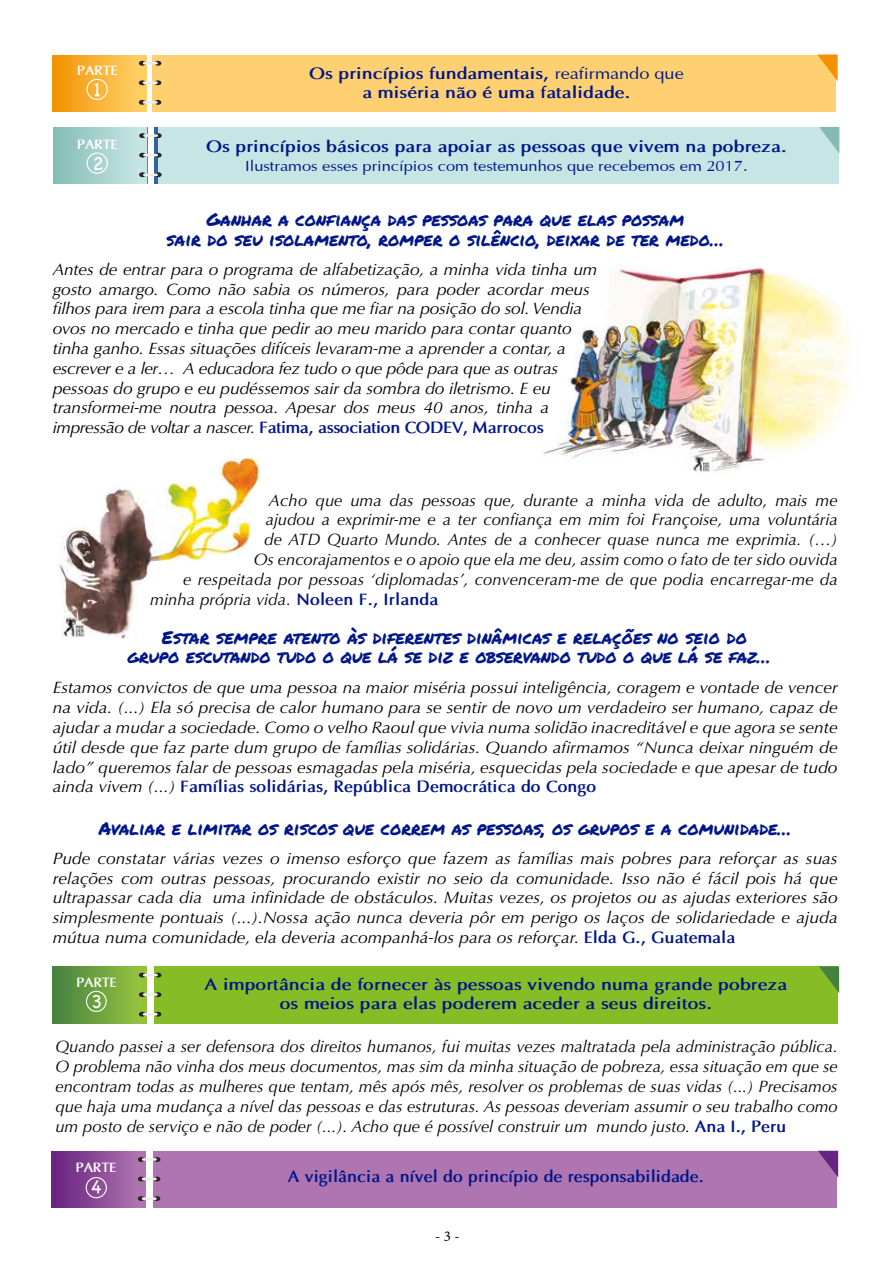
<style>
.page{position:relative;width:893px;height:1263px;background:#fff}
.page>*{position:absolute;margin:0;border:0;box-sizing:border-box;transform-origin:0 0}
.t1{font:19.5px "Chalkboard";color:#fff}
.t2{font:18px/19.5px "Permanent Marker";color:#001689;text-align:center}
.t3{font:italic 16.5px/19.8px "Optima";color:#000;text-align:justify;scale:1.05 1}
.t4{font:italic 16.5px/19.8px "Optima";color:#000;text-align:justify}
.t5{font:700 16.5px/19.8px "Optima";color:#001689;text-align:center;scale:1.1 1}
.t6{font:700 16.5px "Optima";color:#001689}
.t7{font:15px "Optima";color:#001689;scale:1.1 1}
.t8{font:15px "Minion Pro";color:#000}
.t9{font:700 13.5px "Optima";letter-spacing:-.025em;color:#fff}
.s1{font-weight:400}
.s2{font-weight:700;font-style:normal;color:#001689}
</style>
<div class="page">
<div style="left:152px;top:55px;width:684px;height:56px;background:#fed072"></div>
<div style="left:53px;top:55px;width:94px;height:56px;background:linear-gradient(to right,#f49403,#ffd46e)"></div>
<svg style="left:139px;top:61px;width:22px;height:5px"></svg>
<svg style="left:139px;top:80px;width:22px;height:5px"></svg>
<svg style="left:139px;top:100px;width:22px;height:5px"></svg>
<svg style="left:818px;top:55px;width:20px;height:26px"></svg>
<div style="left:154px;top:1151px;width:683px;height:56px;background:#ae75b0"></div>
<div style="left:52px;top:1151px;width:94px;height:56px;background:linear-gradient(to right,#672381,#b37ab2)"></div>
<svg style="left:138px;top:1157px;width:22px;height:5px"></svg>
<svg style="left:138px;top:1176px;width:22px;height:5px"></svg>
<svg style="left:138px;top:1196px;width:22px;height:5px"></svg>
<svg style="left:818px;top:1151px;width:20px;height:26px"></svg>
<div style="left:155px;top:967px;width:683px;height:56px;background:#86bc25"></div>
<div style="left:53px;top:967px;width:94px;height:56px;background:linear-gradient(to right,#488343,#99c53e)"></div>
<svg style="left:139px;top:973px;width:22px;height:4px"></svg>
<svg style="left:139px;top:992px;width:22px;height:5px"></svg>
<svg style="left:139px;top:1012px;width:22px;height:5px"></svg>
<svg style="left:819px;top:966px;width:20px;height:27px"></svg>
<div style="left:155px;top:127px;width:683px;height:57px;background:#c6e5e4"></div>
<div style="left:53px;top:127px;width:94px;height:57px;background:linear-gradient(to right,#86bdb5,#cbe7e7)"></div>
<svg style="left:139px;top:133px;width:23px;height:5px"></svg>
<svg style="left:139px;top:153px;width:23px;height:5px"></svg>
<svg style="left:139px;top:172px;width:23px;height:5px"></svg>
<svg style="left:819px;top:127px;width:20px;height:27px"></svg>
<img style="left:543px;top:265px;width:308px;height:207px">
<img style="left:59px;top:458px;width:201px;height:181px">
<div style="left:86px;top:1177px;width:21px;height:21px;border:1px solid #fff;border-radius:50%"></div>
<div style="left:87px;top:79px;width:21px;height:21px;border:1px solid #fff;border-radius:50%"></div>
<div style="left:86px;top:991px;width:21px;height:21px;border:1px solid #fff;border-radius:50%"></div>
<div style="left:87px;top:152px;width:21px;height:22px;border:1px solid #fff;border-radius:50%"></div>
<p class="t9" style="left:77px;top:62px;width:42px">PARTE</p>
<p class="t1" style="left:94px;top:78px;width:9px">1</p>
<p class="t9" style="left:77px;top:136px;width:42px">PARTE</p>
<p class="t1" style="left:92px;top:151px;width:13px">2</p>
<p class="t5" style="left:309px;top:63px;width:342px">Os princípios fundamentais, <span class="s1">reafirmando que </span>a miséria não é uma fatalidade.</p>
<p class="t5" style="left:206px;top:136px;width:529px">Os princípios básicos para apoiar as pessoas que vivem na pobreza.</p>
<p class="t7" style="left:245px;top:155px;width:458px">Ilustramos esses princípios com testemunhos que recebemos em 2017.</p>
<p class="t2" style="left:167px;top:210px;width:559px">Ganhar a confiança das pessoas para que elas possam<br>sair do seu isolamento, romper o silêncio, deixar de ter medo…</p>
<p class="t3" style="left:53px;top:259px;width:520px;text-align:left">Antes de entrar para o programa de alfabetização, a minha vida tinha um gosto amargo. Como não sabia os números, para poder acordar meus filhos para irem para a escola tinha que me fiar na posição do sol. Vendia ovos no mercado e tinha que pedir ao meu marido para contar quanto tinha ganho. Essas situações difíceis levaram-me a aprender a contar, a escrever e a ler… A educadora fez tudo o que pôde para que as outras pessoas do grupo e eu pudéssemos sair da sombra do iletrismo. E eu transformei-me noutra pessoa. Apesar dos meus 40 anos, tinha a impressão de voltar a nascer. <span class="s2">Fatima, association CODEV, Marrocos</span></p>
<p class="t4" style="left:269px;top:490px;width:570px">Acho que uma das pessoas que, durante a minha vida de adulto, mais me</p>
<p class="t4" style="left:266px;top:510px;width:573px">ajudou a exprimir-me e a ter confiança em mim foi Françoise, uma voluntária</p>
<p class="t4" style="left:264px;top:530px;width:575px">de ATD Quarto Mundo. Antes de a conhecer quase nunca me exprimia. (…)</p>
<p class="t4" style="left:254px;top:550px;width:585px">Os encorajamentos e o apoio que ela me deu, assim como o fato de ter sido ouvida</p>
<p class="t4" style="left:183px;top:569px;width:656px">e respeitada por pessoas ‘diplomadas’, convenceram-me de que podia encarregar-me da</p>
<p class="t4" style="left:150px;top:589px;width:290px">minha própria vida. <span class="s2">Noleen F., Irlanda</span></p>
<p class="t2" style="left:127px;top:627px;width:645px">Estar sempre atento às diferentes dinâmicas e relações no seio do<br>grupo escutando tudo o que lá se diz e observando tudo o que lá se faz…</p>
<p class="t3" style="left:53px;top:678px;width:749px">Estamos convictos de que uma pessoa na maior miséria possui inteligência, coragem e vontade de vencer na vida. (...) Ela só precisa de calor humano para se sentir de novo um verdadeiro ser humano, capaz de ajudar a mudar a sociedade. Como o velho Raoul que vivia numa solidão inacreditável e que agora se sente útil desde que faz parte dum grupo de famílias solidárias. Quando afirmamos “Nunca deixar ninguém de lado” queremos falar de pessoas esmagadas pela miséria, esquecidas pela sociedade e que apesar de tudo ainda vivem (...) <span class="s2">Famílias solidárias, República Democrática do Congo</span></p>
<p class="t2" style="left:99px;top:818px;width:694px">Avaliar e limitar os riscos que correm as pessoas, os grupos e a comunidade…</p>
<p class="t3" style="left:53px;top:848px;width:749px">Pude constatar várias vezes o imenso esforço que fazem as famílias mais pobres para reforçar as suas relações com outras pessoas, procurando existir no seio da comunidade. Isso não é fácil pois há que ultrapassar cada dia uma infinidade de obstáculos. Muitas vezes, os projetos ou as ajudas exteriores são simplesmente pontuais (...).Nossa ação nunca deveria pôr em perigo os laços de solidariedade e ajuda mútua numa comunidade, ela deveria acompanhá-los para os reforçar. <span class="s2">Elda G., Guatemala</span></p>
<p class="t9" style="left:76px;top:974px;width:42px">PARTE</p>
<p class="t1" style="left:91px;top:990px;width:13px">3</p>
<p class="t5" style="left:205px;top:975px;width:531px;line-height:18.9px">A importância de fornecer às pessoas vivendo numa grande pobreza os meios para elas poderem aceder a seus direitos.</p>
<p class="t4" style="left:55px;top:1037px;width:784px">Quando passei a ser defensora dos direitos humanos, fui muitas vezes maltratada pela administração pública.<br>O problema não vinha dos meus documentos, mas sim da minha situação de pobreza, essa situação em que se encontram todas as mulheres que tentam, mês após mês, resolver os problemas de suas vidas (...) Precisamos que haja uma mudança a nível das pessoas e das estruturas. As pessoas deveriam assumir o seu trabalho como um posto de serviço e não de poder (...). Acho que é possível construir um mundo justo. <span class="s2">Ana I., Peru</span></p>
<p class="t9" style="left:76px;top:1159px;width:42px">PARTE</p>
<p class="t1" style="left:91px;top:1175px;width:13px">4</p>
<p class="t6" style="left:288px;top:1166px;width:418px">A vigilância a nível do princípio de responsabilidade.</p>
<p class="t8" style="left:435px;top:1226px;width:26px">- 3 -</p>
</div>
